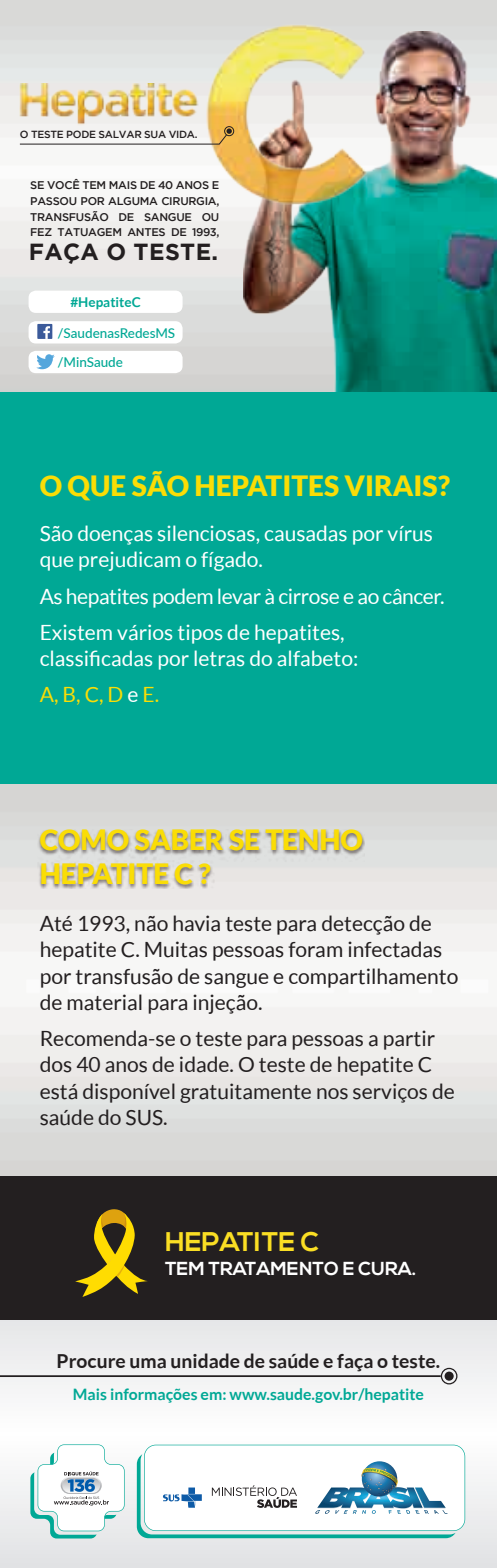
<style>
.page{position:relative;width:497px;height:1568px;background:#fff}
.page>*{position:absolute;margin:0;border:0;box-sizing:border-box;transform-origin:0 0}
.t1{font:900 28px/33.6px "Lato";color:#fadd06}
.t2{font:700 26.95px "Nexa";color:#fade24}
.t3{font:700 23.28px "Gotham";letter-spacing:.015em;color:#231f20}
.t4{font:21px/26.2px "Lato";color:#231f20}
.t5{font:21px/26.2px "Lato";color:#fff}
.t6{font:21px/36.2px "Lato";letter-spacing:-.02em;color:#fff}
.t7{font:700 19.25px "Lato";color:#231f20}
.t8{font:700 18.72px "Nexa";color:#fff}
.t9{font:700 15.75px "Lato";color:#00a895}
.t10{font:500 13.47px "Lato";color:#00a895}
.t11{font:700 13.47px "Lato";color:#00a895}
.t12{font:500 11.2px/15.6px "Gotham";letter-spacing:-.025em;color:#231f20;text-align:justify}
.t13{font:500 10.33px "Gotham";letter-spacing:-.025em;color:#231f20}
.s1{color:#fadd06}
</style>
<div class="page">
<img style="left:0;top:0;width:496px;height:392px">
<img style="left:243px;top:31px;width:253px;height:361px">
<svg style="left:0;top:1319px;width:496px;height:249px"></svg>
<svg style="left:30px;top:1444px;width:94px;height:94px"></svg>
<svg style="left:137px;top:1444px;width:327px;height:94px"></svg>
<div style="left:0;top:392px;width:496px;height:392px;background:#00a895"></div>
<div style="left:0;top:1176px;width:496px;height:143px;background:#231f20"></div>
<div style="left:38px;top:829px;width:327px;height:60px;background:#130403;opacity:.5"></div>
<svg style="left:440px;top:1367px;width:17px;height:17px"></svg>
<hr style="left:0;top:1375px;width:440px;height:2px;background:#231f20">
<img style="left:20px;top:84px;width:174px;height:44px">
<img style="left:194px;top:20px;width:187px;height:191px">
<div style="left:224px;top:126px;width:10px;height:10px;border:1px solid #231f20;border-radius:50%"></div>
<svg style="left:19px;top:128px;width:212px;height:17px"></svg>
<svg style="left:75px;top:1209px;width:73px;height:88px"></svg>
<div style="left:29px;top:291px;width:153px;height:22px;background:#fff;border-radius:7px"></div>
<div style="left:29px;top:321px;width:153px;height:22px;background:#fff;border-radius:7px"></div>
<div style="left:29px;top:351px;width:153px;height:22px;background:#fff;border-radius:7px"></div>
<div style="left:37px;top:324px;width:15px;height:15px;background:#3b5a9a"></div>
<svg style="left:43px;top:326px;width:7px;height:13px"></svg>
<svg style="left:36px;top:354px;width:19px;height:15px"></svg>
<p class="t13" style="left:20px;top:129px;width:179px">O TESTE PODE SALVAR SUA VIDA.</p>
<p class="t12" style="left:30px;top:177px;width:190px">SE VOCÊ TEM MAIS DE 40 ANOS E PASSOU POR ALGUMA CIRURGIA, TRANSFUSÃO DE SANGUE OU FEZ TATUAGEM ANTES DE 1993,</p>
<p class="t3" style="left:29px;top:239px;width:191px">FAÇA O TESTE.</p>
<p class="t11" style="left:70px;top:294px;width:72px">#HepatiteC</p>
<p class="t10" style="left:57px;top:323px;width:119px">/SaudenasRedesMS</p>
<p class="t10" style="left:57px;top:353px;width:67px">/MinSaude</p>
<h1 class="t1" style="left:40px;top:469px;width:411px">O QUE SÃO HEPATITES VIRAIS?</h1>
<p class="t5" style="left:40px;top:520px;width:394px">São doenças silenciosas, causadas por vírus que prejudicam o fígado.</p>
<p class="t6" style="left:40px;top:578px;width:406px">As hepatites podem levar à cirrose e ao câncer.<br>Existem vários tipos de hepatites,</p>
<p class="t5" style="left:40px;top:640px;width:320px;line-height:36.2px">classificadas por letras do alfabeto:<br><span class="s1">A, B, C, D</span> e <span class="s1">E.</span></p>
<h1 class="t1" style="left:40px;top:822px;width:324px">COMO SABER SE TENHO<br>HEPATITE C ?</h1>
<p class="t4" style="left:40px;top:910px;width:419px">Até 1993, não havia teste para detecção de hepatite C. Muitas pessoas foram infectadas por transfusão de sangue e compartilhamento de material para injeção.</p>
<p class="t4" style="left:40px;top:1025px;width:416px">Recomenda-se o teste para pessoas a partir dos 40 anos de idade. O teste de hepatite C está disponível gratuitamente nos serviços de saúde do SUS.</p>
<p class="t2" style="left:165px;top:1226px;width:155px">HEPATITE C</p>
<p class="t8" style="left:165px;top:1257px;width:252px">TEM TRATAMENTO E CURA.</p>
<p class="t7" style="left:57px;top:1350px;width:384px">Procure uma unidade de saúde e faça o teste.</p>
<p class="t9" style="left:73px;top:1385px;width:352px">Mais informações em: www.saude.gov.br/hepatite</p>
</div>
